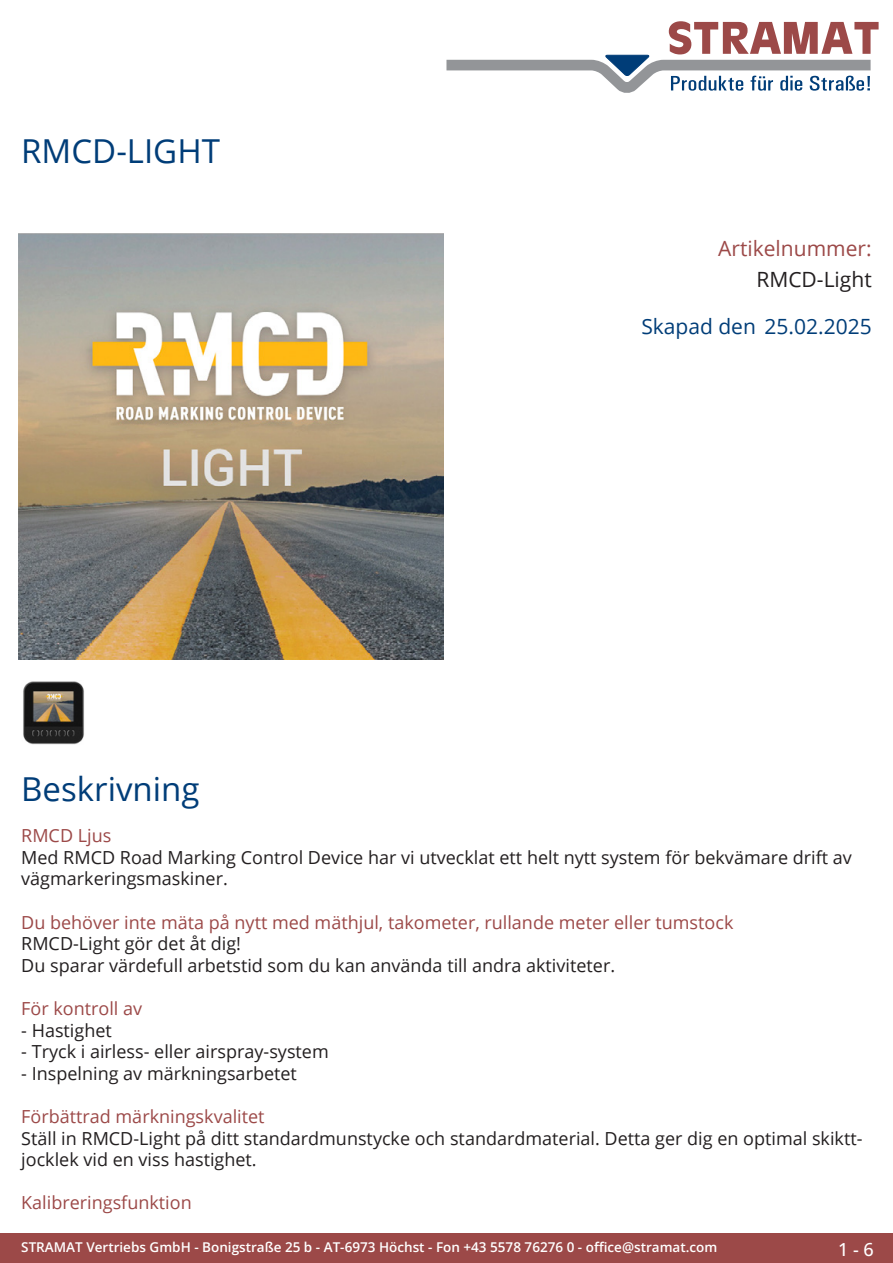
<style>
.page{position:relative;width:893px;height:1263px;background:#fff}
.page>*{position:absolute;margin:0;border:0;box-sizing:border-box;transform-origin:0 0}
.Produkttitel{font:33px "Open Sans";color:#003d78}
.Erstellungsdatum{font:21px "Open Sans";color:#003d78}
.TechDaten_Überschrif{font:21px "Open Sans";color:#9c4948}
.TechDaten_Inhalt{font:21px "Open Sans";color:#231f20}
.Beschreibung_Text{font:18px/21.6px "Open Sans";color:#231f20}
.Beschreibung_Text-2{font:18px "Open Sans";color:#9c4948}
.t1{font:500 18px "Open Sans";color:#fff}
.t2{font:600 13.5px "Open Sans";color:#fff}
.s1{color:#9c4948}
</style>
<div class="page">
<div style="left:0;top:1233px;width:893px;height:30px;background:#9c4948"></div>
<svg style="left:446px;top:21px;width:433px;height:72px"></svg>
<img style="left:18px;top:234px;width:425px;height:425px">
<img style="left:23px;top:681px;width:61px;height:63px">
<p class="Produkttitel" style="left:21px;top:128px;width:200px">RMCD-LIGHT</p>
<p class="TechDaten_Überschrif" style="left:718px;top:234px;width:155px">Artikelnummer:</p>
<p class="TechDaten_Inhalt" style="left:756px;top:265px;width:117px">RMCD-Light</p>
<p class="Erstellungsdatum" style="left:641px;top:312px;width:232px">Skapad den 25.02.2025</p>
<p class="Produkttitel" style="left:21px;top:766px;width:180px">Beskrivning</p>
<p class="Beschreibung_Text" style="left:21px;top:824px;width:832px"><span class="s1">RMCD Ljus<br></span>Med RMCD Road Marking Control Device har vi utvecklat ett helt nytt system för bekvämare drift av vägmarkeringsmaskiner.</p>
<p class="Beschreibung_Text" style="left:21px;top:911px;width:714px"><span class="s1">Du behöver inte mäta på nytt med mäthjul, takometer, rullande meter eller tumstock<br></span>RMCD-Light gör det åt dig!<br>Du sparar värdefull arbetstid som du kan använda till andra aktiviteter.</p>
<p class="Beschreibung_Text-2" style="left:21px;top:996px;width:122px">För kontroll av</p>
<p class="Beschreibung_Text" style="left:21px;top:1019px;width:92px">- Hastighet</p>
<p class="Beschreibung_Text" style="left:21px;top:1040px;width:309px">- Tryck i airless- eller airspray-system</p>
<p class="Beschreibung_Text" style="left:21px;top:1062px;width:277px">- Inspelning av märkningsarbetet</p>
<p class="Beschreibung_Text" style="left:21px;top:1105px;width:841px"><span class="s1">Förbättrad märkningskvalitet<br></span>Ställ in RMCD-Light på ditt standardmunstycke och standardmaterial. Detta ger dig en optimal skiktt&shy;jocklek vid en viss hastighet.</p>
<p class="Beschreibung_Text-2" style="left:21px;top:1190px;width:172px">Kalibreringsfunktion</p>
<p class="t2" style="left:21px;top:1238px;width:698px">STRAMAT Vertriebs GmbH - Bonigstraße 25 b - AT-6973 Höchst - Fon +43 5578 76276 0 - office@stramat.com</p>
<p class="t1" style="left:838px;top:1237px;width:37px">1 - 6</p>
</div>
